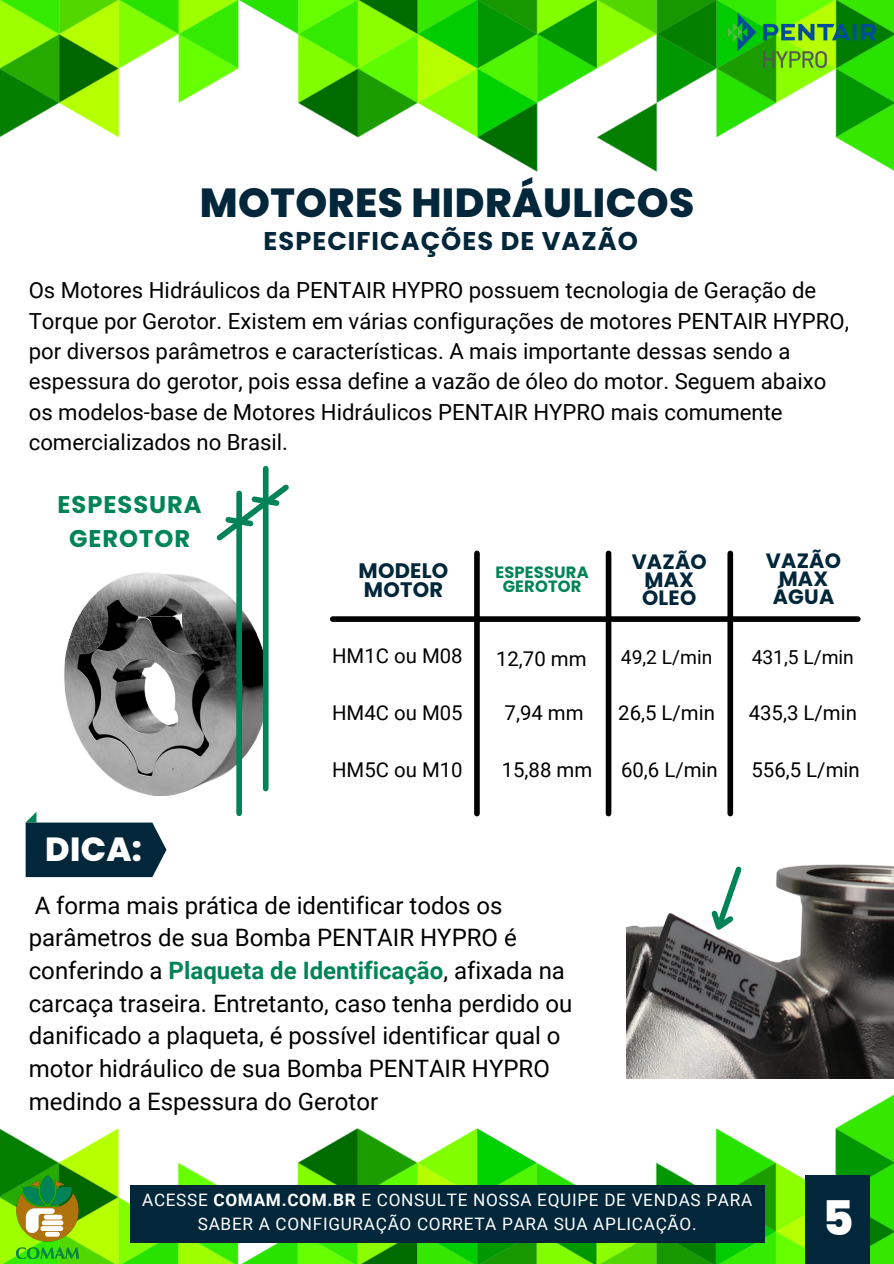
<style>
.page{position:relative;width:894px;height:1264px;background:#fff}
.page>*{position:absolute;margin:0;border:0;box-sizing:border-box;transform-origin:0 0}
.t1{font:800 47.55px "Poppins";color:#fff}
.t2{font:800 40.5px "Poppins";letter-spacing:.01em;color:#02263a}
.t3{font:800 33.3px "Poppins";color:#fff}
.t4{font:700 25.65px "Poppins";letter-spacing:.04em;color:#02263a}
.t5{font:700 24.15px "Poppins";letter-spacing:.04em;color:#008457}
.t6{font:24px/32.7px "Roboto";color:#000}
.t7{font:22.2px/30.5px "Roboto";color:#000}
.t8{font:700 21px/19.2px "Poppins";letter-spacing:.01em;color:#02263a}
.t9{font:700 20.7px "Poppins";letter-spacing:.01em;color:#02263a}
.t10{font:20.4px "Roboto";color:#000}
.t11{font:19.2px "Roboto";color:#000}
.t12{font:17.1px/23.7px "Roboto";letter-spacing:.04em;color:#fff;text-align:center}
.t13{font:700 16.35px "Poppins";letter-spacing:.01em;color:#008457}
.s1{font-weight:700;color:#008457}
.s2{font-weight:700}
</style>
<div class="page">
<img style="left:0;top:0;width:893px;height:1263px">
<img style="left:64px;top:571px;width:205px;height:224px">
<div style="left:236px;top:493px;width:6px;height:320px;background:#008457"></div>
<div style="left:263px;top:468px;width:5px;height:320px;background:#008457"></div>
<svg style="left:211px;top:479px;width:83px;height:66px"></svg>
<div style="left:332px;top:616px;width:525px;height:6px;background:#000"></div>
<div style="left:474px;top:553px;width:5px;height:260px;background:#000"></div>
<div style="left:605px;top:553px;width:6px;height:260px;background:#000"></div>
<div style="left:727px;top:553px;width:5px;height:260px;background:#000"></div>
<svg style="left:26px;top:811px;width:140px;height:66px"></svg>
<img style="left:626px;top:844px;width:267px;height:234px">
<svg style="left:700px;top:862px;width:45px;height:79px"></svg>
<div style="left:804px;top:1175px;width:64px;height:88px;background:#02263a"></div>
<div style="left:130px;top:1185px;width:634px;height:58px;background:#02263a"></div>
<img style="left:728px;top:13px;width:147px;height:54px">
<img style="left:17px;top:1175px;width:62px;height:83px">
<p class="t2" style="left:200px;top:175px;width:496px">MOTORES HIDRÁULICOS</p>
<p class="t4" style="left:263px;top:223px;width:376px">ESPECIFICAÇÕES DE VAZÃO</p>
<p class="t7" style="left:29px;top:275px;width:821px">Os Motores Hidráulicos da PENTAIR HYPRO possuem tecnologia de Geração de Torque por Gerotor. Existem em várias configurações de motores PENTAIR HYPRO, por diversos parâmetros e características. A mais importante dessas sendo a espessura do gerotor, pois essa define a vazão de óleo do motor. Seguem abaixo os modelos-base de Motores Hidráulicos PENTAIR HYPRO mais comumente comercializados no Brasil.</p>
<p class="t5" style="left:58px;top:487px;width:145px">ESPESSURA</p>
<p class="t5" style="left:69px;top:521px;width:122px">GEROTOR</p>
<p class="t3" style="left:45px;top:825px;width:98px">DICA:</p>
<p class="t8" style="left:358px;top:561px;width:91px">MODELO<br>MOTOR</p>
<p class="t13" style="left:495px;top:560px;width:95px">ESPESSURA</p>
<p class="t13" style="left:502px;top:575px;width:80px">GEROTOR</p>
<p class="t10" style="left:332px;top:644px;width:132px">HM1C ou M08</p>
<p class="t10" style="left:332px;top:701px;width:132px">HM4C ou M05</p>
<p class="t10" style="left:332px;top:758px;width:132px">HM5C ou M10</p>
<p class="t10" style="left:496px;top:647px;width:92px">12,70 mm</p>
<p class="t10" style="left:504px;top:701px;width:80px">7,94 mm</p>
<p class="t10" style="left:501px;top:758px;width:92px">15,88 mm</p>
<p class="t6" style="left:29px;top:889px;width:545px">A forma mais prática de identificar todos os parâmetros de sua Bomba PENTAIR HYPRO é conferindo a <span class="s1">Plaqueta de Identificação</span>, afixada na carcaça traseira. Entretanto, caso tenha perdido ou danificado a plaqueta, é possível identificar qual o motor hidráulico de sua Bomba PENTAIR HYPRO medindo a Espessura do Gerotor</p>
<p class="t9" style="left:631px;top:547px;width:77px">VAZÃO</p>
<p class="t9" style="left:644px;top:565px;width:51px">MAX</p>
<p class="t9" style="left:642px;top:583px;width:56px">ÓLEO</p>
<p class="t11" style="left:620px;top:646px;width:93px">49,2 L/min</p>
<p class="t10" style="left:618px;top:701px;width:98px">26,5 L/min</p>
<p class="t10" style="left:621px;top:758px;width:98px">60,6 L/min</p>
<p class="t9" style="left:765px;top:546px;width:77px">VAZÃO</p>
<p class="t9" style="left:778px;top:564px;width:51px">MAX</p>
<p class="t9" style="left:772px;top:582px;width:63px">ÁGUA</p>
<p class="t11" style="left:751px;top:646px;width:104px">431,5 L/min</p>
<p class="t10" style="left:748px;top:701px;width:110px">435,3 L/min</p>
<p class="t10" style="left:751px;top:758px;width:110px">556,5 L/min</p>
<p class="t12" style="left:142px;top:1188px;width:611px">ACESSE <span class="s2">COMAM.COM.BR</span> E CONSULTE NOSSA EQUIPE DE VENDAS PARA<br>SABER A CONFIGURAÇÃO CORRETA PARA SUA APLICAÇÃO.</p>
<p class="t1" style="left:822px;top:1185px;width:33px">5</p>
</div>
